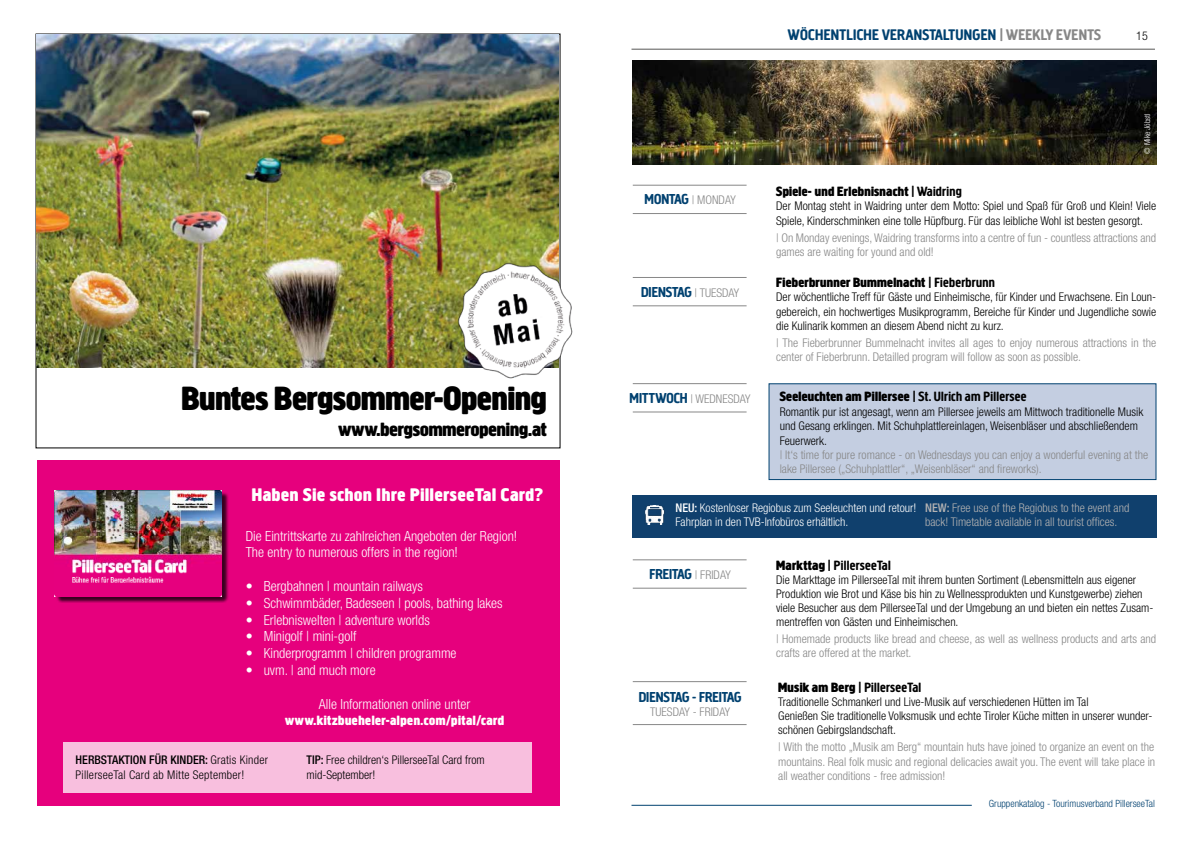
<style>
.page{position:relative;width:1191px;height:842px;background:#fff}
.page>*{position:absolute;margin:0;border:0;box-sizing:border-box;transform-origin:0 0}
.t1{font:900 35px "Creighton Pro";color:#000}
.t2{font:900 20px "Creighton Pro";color:#000}
.t3{font:900 19px "Creighton Pro";letter-spacing:.04em;color:#fff}
.t4{font:700 16px "Creighton Pro";letter-spacing:.02em;color:#004170}
.t5{font:700 15px "Creighton Pro";color:#004170}
.t6{font:300 condensed 14px/16.8px "Helvetica Neue LT Std";color:#fff}
.t7{font:900 14px "Creighton Pro";letter-spacing:.02em;color:#000}
.t8{font:700 14px "Creighton Pro";letter-spacing:.02em;color:#000}
.t9{font:900 14px "Creighton Pro";letter-spacing:.04em;color:#fff}
.t10{font:300 condensed 12px/14.4px "Helvetica Neue LT Std";color:#000}
.t11{font:300 condensed 12px/14.4px "Helvetica Neue LT Std";color:#878787}
.t12{font:300 condensed 12px/14.4px "Helvetica Neue LT Std";color:#fff}
.t13{font:300 condensed 12px/14.4px "Helvetica Neue LT Std";color:#b3b2b2}
.t14{font:300 condensed 12px/14.4px "Helvetica Neue LT Std";letter-spacing:.02em;color:#000}
.t15{font:300 condensed 10px "Helvetica Neue LT Std";color:#004170}
.t16{font:300 condensed 8px "Helvetica Neue LT Std";color:#fff}
.s1{font-weight:500}
.s2{color:#878787}
.s3{font-family:"Creighton Pro";font-weight:700;font-stretch:normal;font-size:15px;color:#004170}
.s4{font-family:"Helvetica Neue LT Std";font-weight:300;font-stretch:condensed;font-size:12px;color:#878787}
.s5{font-weight:700}
.s6{font-weight:900}
</style>
<div class="page">
<img style="left:37px;top:35px;width:522px;height:332px">
<div style="left:37px;top:460px;width:522px;height:346px;background:#e6007d"></div>
<div style="left:56px;top:491px;width:173px;height:112px;background:#000;opacity:.75"></div>
<img style="left:55px;top:490px;width:167px;height:106px">
<div style="left:63px;top:742px;width:469px;height:50px;background:#f8bfde"></div>
<img style="left:453px;top:261px;width:120px;height:122px">
<hr style="left:631px;top:49px;width:524px;height:1px;background:#575756">
<hr style="left:633px;top:213px;width:113px;height:1px;background:#878787">
<hr style="left:633px;top:185px;width:113px;height:1px;background:#878787">
<hr style="left:633px;top:305px;width:113px;height:1px;background:#878787">
<hr style="left:633px;top:277px;width:113px;height:1px;background:#878787">
<div style="left:768px;top:383px;width:388px;height:97px;background:#c4cee1;border:1px solid #004170"></div>
<hr style="left:633px;top:411px;width:113px;height:1px;background:#878787">
<hr style="left:633px;top:383px;width:113px;height:1px;background:#878787">
<hr style="left:633px;top:588px;width:113px;height:1px;background:#878787">
<hr style="left:633px;top:559px;width:113px;height:1px;background:#878787">
<hr style="left:633px;top:681px;width:113px;height:1px;background:#878787">
<hr style="left:633px;top:724px;width:113px;height:1px;background:#878787">
<img style="left:633px;top:61px;width:523px;height:104px">
<hr style="left:631px;top:805px;width:340px;height:1px;background:#004170">
<div style="left:633px;top:495px;width:524px;height:42px;background:#10406d"></div>
<img style="left:645px;top:505px;width:19px;height:20px">
<h1 class="t1" style="left:181px;top:378px;width:366px">Buntes Bergsommer-Opening</h1>
<h2 class="t2" style="left:338px;top:417px;width:210px">www.bergsommeropening.at</h2>
<h3 class="t3" style="left:252px;top:483px;width:293px">Haben Sie schon Ihre PillerseeTal Card?</h3>
<p class="t6" style="left:246px;top:527px;width:273px">Die Eintrittskarte zu zahlreichen Angeboten der Region!<br>The entry to numerous offers in the region!</p>
<p class="t6" style="left:246px;top:577px;width:179px">• Bergbahnen | mountain railways</p>
<p class="t6" style="left:246px;top:594px;width:258px">• Schwimmbäder, Badeseen | pools, bathing lakes</p>
<p class="t6" style="left:246px;top:611px;width:186px">• Erlebniswelten | adventure worlds</p>
<p class="t6" style="left:246px;top:628px;width:112px">• Minigolf | mini-golf</p>
<p class="t6" style="left:246px;top:645px;width:212px">• Kinderprogramm | children programme</p>
<p class="t6" style="left:246px;top:661px;width:131px">• uvm. | and much more</p>
<p class="t6" style="left:319px;top:695px;width:153px">Alle Informationen online unter</p>
<p class="t9" style="left:285px;top:713px;width:221px">www.kitzbueheler-alpen.com/pital/card</p>
<p class="t14" style="left:76px;top:752px;width:194px"><span class="s1">HERBSTAKTION FÜR KINDER:</span> Gratis Kinder<br>PillerseeTal Card ab Mitte September!</p>
<p class="t10" style="left:306px;top:752px;width:180px"><span class="s1">TIP:</span> Free children‘s PillerseeTal Card from mid-September!</p>
<h3 class="t4" style="left:788px;top:25px;width:315px">WÖCHENTLICHE VERANSTALTUNGEN <span class="s2">| WEEKLY EVENTS</span></h3>
<p class="t10" style="left:1136px;top:29px;width:13px">15</p>
<p class="t11" style="left:644px;top:193px;width:93px"><span class="s3">MONTAG</span> | MONDAY</p>
<p class="t5" style="left:641px;top:283px;width:100px">DIENSTAG <span class="s4">| TUESDAY</span></p>
<p class="t11" style="left:629px;top:391px;width:122px"><span class="s3">MITTWOCH</span> | WEDNESDAY</p>
<p class="t16" style="left:1142px;top:154px;width:42px;rotate:-90deg">© Mike Jöbstl</p>
<p class="t7" style="left:776px;top:183px;width:187px">Spiele- und Erlebnisnacht <span class="s5">| Waidring</span></p>
<p class="t10" style="left:776px;top:199px;width:381px">Der Montag steht in Waidring unter dem Motto: Spiel und Spaß für Groß und Klein! Viele<br>Spiele, Kinderschminken eine tolle Hüpfburg. Für das leibliche Wohl ist besten gesorgt.</p>
<p class="t11" style="left:776px;top:230px;width:381px">| On Monday evenings, Waidring transforms into a centre of fun - countless attractions and games are waiting for yound and old!</p>
<p class="t7" style="left:776px;top:274px;width:220px">Fieberbrunner Bummelnacht <span class="s5">| Fieberbrunn</span></p>
<p class="t10" style="left:776px;top:290px;width:381px;text-align:justify">Der wöchentliche Treff für Gäste und Einheimische, für Kinder und Erwachsene. Ein Loun&shy;gebereich, ein hochwertiges Musikprogramm, Bereiche für Kinder und Jugendliche sowie die Kulinarik kommen an diesem Abend nicht zu kurz.</p>
<p class="t11" style="left:776px;top:335px;width:381px">| The Fieberbrunner Bummelnacht invites all ages to enjoy numerous attractions in the center of Fieberbrunn. Detailled program will follow as soon as possible.</p>
<p class="t7" style="left:779px;top:389px;width:248px">Seeleuchten am Pillersee <span class="s5">| St. Ulrich am Pillersee</span></p>
<p class="t10" style="left:779px;top:404px;width:365px">Romantik pur ist angesagt, wenn am Pillersee jeweils am Mittwoch traditionelle Musik und Gesang erklingen. Mit Schuhplattlereinlagen, Weisenbläser und abschließendem<br>Feuerwerk.</p>
<p class="t11" style="left:779px;top:447px;width:370px">| It‘s time for pure romance - on Wednesdays you can enjoy a wonderful evening at the lake Pillersee („Schuhplattler“, „Weisenbläser“ and fireworks).</p>
<p class="t12" style="left:675px;top:500px;width:242px"><span class="s1">NEU:</span> Kostenloser Regiobus zum Seeleuchten und retour!<br>Fahrplan in den TVB-Infobüros erhältlich.</p>
<p class="t13" style="left:925px;top:500px;width:206px"><span class="s1">NEW:</span> Free use of the Regiobus to the event and back! Timetable available in all tourist offices.</p>
<p class="t5" style="left:649px;top:565px;width:83px">FREITAG <span class="s4">| FRIDAY</span></p>
<p class="t5" style="left:638px;top:688px;width:104px">DIENSTAG - FREITAG</p>
<p class="t11" style="left:650px;top:704px;width:81px">TUESDAY - FRIDAY</p>
<p class="t8" style="left:776px;top:557px;width:116px"><span class="s6">Markttag</span> | PillerseeTal</p>
<p class="t10" style="left:776px;top:572px;width:379px;line-height:14px">Die Markttage im PillerseeTal mit ihrem bunten Sortiment (Lebensmitteln aus eigener Produktion wie Brot und Käse bis hin zu Wellnessprodukten und Kunstgewerbe) ziehen viele Besucher aus dem PillerseeTal und der Umgebung an und bieten ein nettes Zusam&shy;mentreffen von Gästen und Einheimischen.</p>
<p class="t11" style="left:776px;top:631px;width:381px">| Homemade products like bread and cheese, as well as wellness products and arts and crafts are offered at the market.</p>
<p class="t8" style="left:778px;top:679px;width:144px"><span class="s6">Musik am Berg</span> | PillerseeTal</p>
<p class="t10" style="left:778px;top:694px;width:376px">Traditionelle Schmankerl und Live-Musik auf verschiedenen Hütten im Tal<br>Genießen Sie traditionelle Volksmusik und echte Tiroler Küche mitten in unserer wunder&shy;schönen Gebirgslandschaft.</p>
<p class="t11" style="left:778px;top:740px;width:378px;text-align:justify">| With the motto „Musik am Berg“ mountain huts have joined to organize an event on the mountains. Real folk music and regional delicacies await you. The event will take place in all weather conditions - free admission!</p>
<p class="t15" style="left:989px;top:797px;width:167px">Gruppenkatalog - Tourimusverband PillerseeTal</p>
</div>
